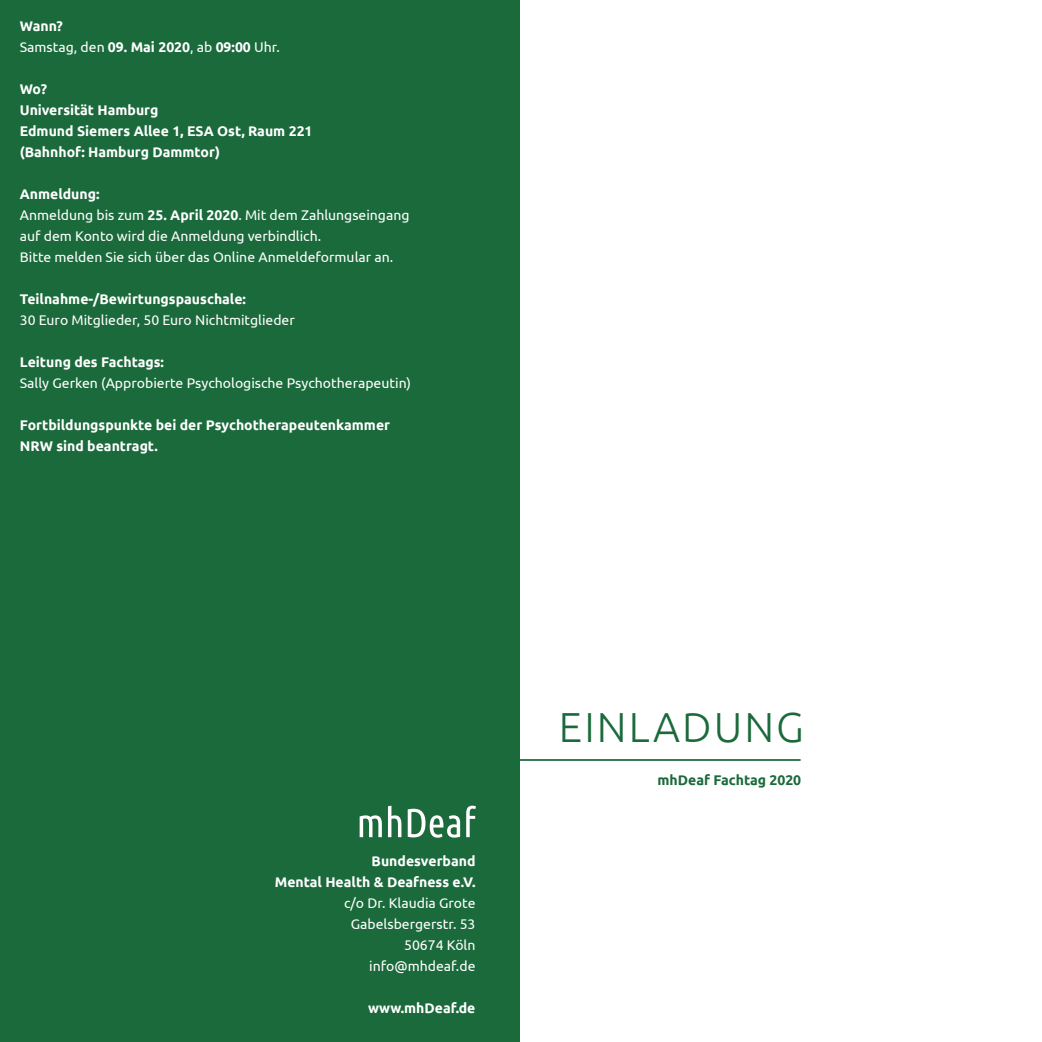
<style>
.page{position:relative;width:1042px;height:1042px;background:#fff}
.page>*{position:absolute;margin:0;border:0;box-sizing:border-box;transform-origin:0 0}
.Text_reg{font:300 42px "Ubuntu";letter-spacing:.05em;color:#1b6a3b}
.Text_reg-2{font:14px/21px "Ubuntu";color:#fff}
.Text_reg-3{font:700 14px/21px "Ubuntu";color:#fff}
.Text_reg-4{font:700 14px "Ubuntu";color:#1b6a3b}
.s1{font-weight:700}
</style>
<div class="page">
<div style="left:0;top:0;width:519px;height:1042px;background:#1b6a3b"></div>
<hr style="left:514px;top:759px;width:286px;height:2px;background:#1b6a3b">
<svg style="left:360px;top:815px;width:22px;height:22px"></svg>
<svg style="left:388px;top:805px;width:13px;height:32px"></svg>
<svg style="left:408px;top:809px;width:52px;height:28px"></svg>
<svg style="left:466px;top:805px;width:10px;height:32px"></svg>
<p class="Text_reg-3" style="left:20px;top:15px;width:44px">Wann?</p>
<p class="Text_reg-2" style="left:20px;top:36px;width:261px">Samstag, den <span class="s1">09. Mai 2020</span>, ab <span class="s1">09:00</span> Uhr.</p>
<p class="Text_reg-3" style="left:20px;top:78px;width:29px">Wo?</p>
<p class="Text_reg-3" style="left:20px;top:99px;width:294px">Universität Hamburg<br>Edmund Siemers Allee 1, ESA Ost, Raum 221</p>
<p class="Text_reg-3" style="left:20px;top:141px;width:202px">(Bahnhof: Hamburg Dammtor)</p>
<p class="Text_reg-3" style="left:20px;top:183px;width:81px">Anmeldung:</p>
<p class="Text_reg-2" style="left:20px;top:204px;width:391px">Anmeldung bis zum <span class="s1">25. April 2020</span>. Mit dem Zahlungseingang auf dem Konto wird die Anmeldung verbindlich.</p>
<p class="Text_reg-2" style="left:20px;top:246px;width:375px">Bitte melden Sie sich über das Online Anmeldeformular an.</p>
<p class="Text_reg-2" style="left:20px;top:288px;width:276px"><span class="s1">Teilnahme-/Bewirtungspauschale:<br></span>30 Euro Mitglieder, 50 Euro Nichtmitglieder</p>
<p class="Text_reg-2" style="left:20px;top:351px;width:392px"><span class="s1">Leitung des Fachtags:<br></span>Sally Gerken (Approbierte Psychologische Psychotherapeutin)</p>
<p class="Text_reg-3" style="left:20px;top:414px;width:372px">Fortbildungspunkte bei der Psychotherapeutenkammer<br>NRW sind beantragt.</p>
<p class="Text_reg-3" style="left:372px;top:850px;width:105px">Bundesverband</p>
<p class="Text_reg-3" style="left:275px;top:871px;width:202px">Mental Health &amp; Deafness e.V.</p>
<p class="Text_reg-2" style="left:344px;top:891px;width:133px">c/o Dr. Klaudia Grote</p>
<p class="Text_reg-2" style="left:351px;top:912px;width:126px">Gabelsbergerstr. 53</p>
<p class="Text_reg-2" style="left:404px;top:933px;width:73px">50674 Köln</p>
<p class="Text_reg-2" style="left:369px;top:954px;width:108px">info@mhdeaf.de</p>
<p class="Text_reg-3" style="left:368px;top:997px;width:109px">www.mhDeaf.de</p>
<p class="Text_reg" style="left:559px;top:702px;width:246px">EINLADUNG</p>
<p class="Text_reg-4" style="left:657px;top:772px;width:145px">mhDeaf Fachtag 2020</p>
</div>
